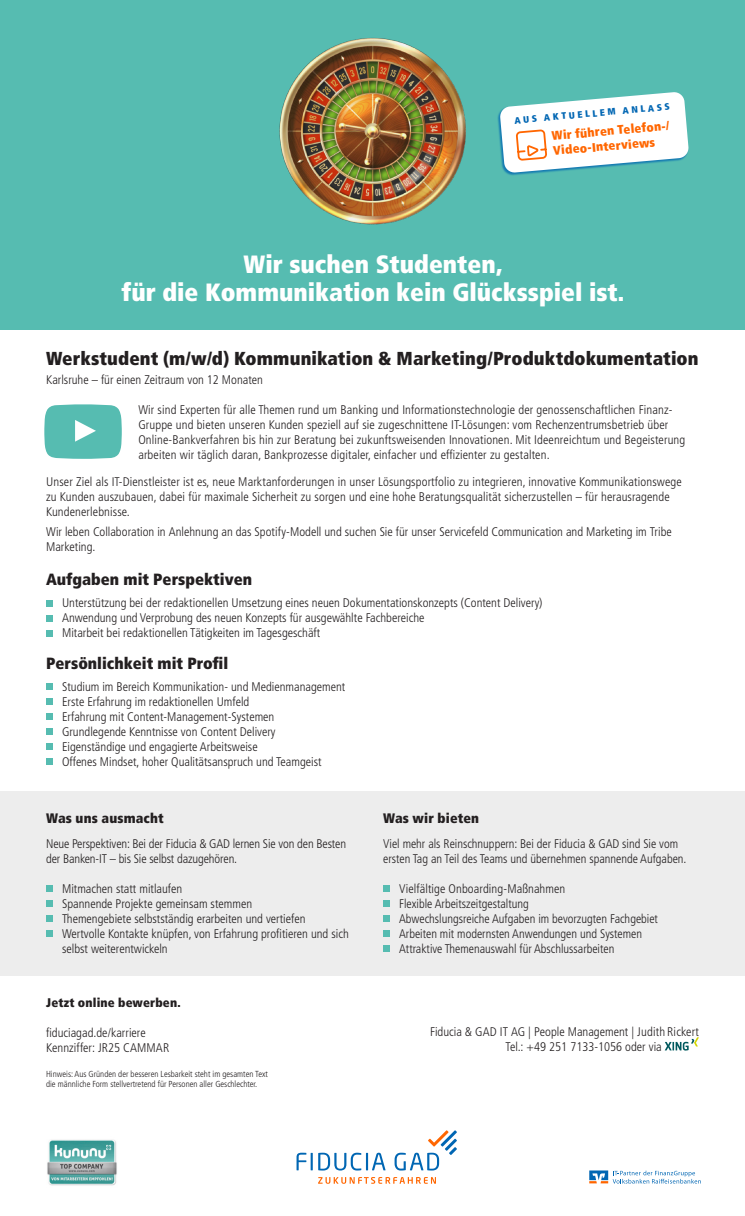
<style>
.page{position:relative;width:745px;height:1216px;background:#fff}
.page>*{position:absolute;margin:0;border:0;box-sizing:border-box;transform-origin:0 0}
.t1{font:900 condensed 25px/27.5px "Frutiger LT Std";color:#fff;text-align:center}
.t2{font:900 condensed 18.75px "Frutiger LT Std";letter-spacing:.005em;color:#231f20}
.t3{font:900 condensed 16.25px "Frutiger LT Std";color:#231f20}
.t4{font:900 condensed 13.75px "Frutiger LT Std";letter-spacing:.01em;color:#231f20}
.t5{font:300 condensed 12.5px/15px "Frutiger LT Std";color:#231f20}
.t6{font:900 condensed 12.5px/15px "Frutiger LT Std";color:#f60}
.t7{font:900 condensed 12.5px "Frutiger LT Std";letter-spacing:.01em;color:#231f20}
.t8{font:900 condensed 9.38px "Frutiger LT Std";color:#0066b3}
.t9{font:300 condensed 8.75px/10px "Frutiger LT Std";color:#231f20}
</style>
<div class="page">
<div style="left:46px;top:599px;width:7px;height:7px;background:#56bcb1"></div>
<div style="left:46px;top:614px;width:7px;height:7px;background:#56bcb1"></div>
<div style="left:46px;top:629px;width:7px;height:7px;background:#56bcb1"></div>
<div style="left:46px;top:683px;width:7px;height:7px;background:#56bcb1"></div>
<div style="left:46px;top:698px;width:7px;height:7px;background:#56bcb1"></div>
<div style="left:46px;top:713px;width:7px;height:7px;background:#56bcb1"></div>
<div style="left:46px;top:728px;width:7px;height:7px;background:#56bcb1"></div>
<div style="left:46px;top:743px;width:7px;height:7px;background:#56bcb1"></div>
<div style="left:46px;top:758px;width:7px;height:7px;background:#56bcb1"></div>
<svg style="left:296px;top:1130px;width:160px;height:40px"></svg>
<svg style="left:318px;top:1177px;width:117px;height:6px"></svg>
<svg style="left:589px;top:1170px;width:111px;height:13px"></svg>
<img style="left:47px;top:1139px;width:70px;height:47px">
<svg style="left:665px;top:1037px;width:33px;height:13px"></svg>
<div style="left:0;top:791px;width:744px;height:184px;background:#ededed"></div>
<div style="left:46px;top:884px;width:7px;height:7px;background:#56bcb1"></div>
<div style="left:46px;top:899px;width:7px;height:7px;background:#56bcb1"></div>
<div style="left:46px;top:914px;width:7px;height:7px;background:#56bcb1"></div>
<div style="left:46px;top:929px;width:7px;height:7px;background:#56bcb1"></div>
<div style="left:383px;top:884px;width:6px;height:7px;background:#56bcb1"></div>
<div style="left:383px;top:899px;width:6px;height:7px;background:#56bcb1"></div>
<div style="left:383px;top:914px;width:6px;height:7px;background:#56bcb1"></div>
<div style="left:383px;top:929px;width:6px;height:7px;background:#56bcb1"></div>
<div style="left:383px;top:944px;width:6px;height:7px;background:#56bcb1"></div>
<svg style="left:44px;top:404px;width:78px;height:55px;background:#6ac4ba"></svg>
<div style="left:0;top:0;width:744px;height:330px;background:#56bcb1"></div>
<img style="left:279px;top:38px;width:187px;height:187px">
<div style="left:497px;top:92px;width:191px;height:83px;background:#0066b3;opacity:.75"></div>
<svg style="left:499px;top:92px;width:189px;height:81px"></svg>
<p class="t8" style="left:513px;top:115px;width:157px;rotate:-5deg">AUS AKTUELLEM ANLASS</p>
<p class="t6" style="left:551px;top:128px;width:119px;rotate:-5deg">Wir führen Telefon-/<br>Video-Interviews</p>
<h1 class="t1" style="left:121px;top:250px;width:504px">Wir suchen Studenten,<br>für die Kommunikation kein Glücksspiel ist.</h1>
<h2 class="t2" style="left:46px;top:347px;width:653px">Werkstudent (m/w/d) Kommunikation &amp; Marketing/Produktdokumentation</h2>
<p class="t5" style="left:46px;top:372px;width:218px">Karlsruhe – für einen Zeitraum von 12 Monaten</p>
<p class="t5" style="left:138px;top:402px;width:548px">Wir sind Experten für alle Themen rund um Banking und Informationstechnologie der genossenschaftlichen Finanz-Gruppe und bieten unseren Kunden speziell auf sie zugeschnittene IT-Lösungen: vom Rechenzentrumsbetrieb über Online-Bankverfahren bis hin zur Beratung bei zukunftsweisenden Innovationen. Mit Ideenreichtum und Begeisterung arbeiten wir täglich daran, Bankprozesse digitaler, einfacher und effizienter zu gestalten.</p>
<p class="t5" style="left:46px;top:474px;width:636px">Unser Ziel als IT-Dienstleister ist es, neue Marktanforderungen in unser Lösungsportfolio zu integrieren, innovative Kommunikationswege zu Kunden auszubauen, dabei für maximale Sicherheit zu sorgen und eine hohe Beratungsqualität sicherzustellen – für herausragende<br>Kundenerlebnisse.</p>
<p class="t5" style="left:46px;top:524px;width:627px">Wir leben Collaboration in Anlehnung an das Spotify-Modell und suchen Sie für unser Servicefeld Communication and Marketing im Tribe<br>Marketing.</p>
<h3 class="t3" style="left:46px;top:569px;width:207px">Aufgaben mit Perspektiven</h3>
<p class="t5" style="left:62px;top:595px;width:481px">Unterstützung bei der redaktionellen Umsetzung eines neuen Dokumentationskonzepts (Content Delivery)<br>Anwendung und Verprobung des neuen Konzepts für ausgewählte Fachbereiche<br>Mitarbeit bei redaktionellen Tätigkeiten im Tagesgeschäft</p>
<h3 class="t3" style="left:46px;top:653px;width:183px">Persönlichkeit mit Profil</h3>
<p class="t5" style="left:62px;top:679px;width:284px">Studium im Bereich Kommunikation- und Medienmanagement Erste Erfahrung im redaktionellen Umfeld<br>Erfahrung mit Content-Management-Systemen<br>Grundlegende Kenntnisse von Content Delivery<br>Eigenständige und engagierte Arbeitsweise<br>Offenes Mindset, hoher Qualitätsanspruch und Teamgeist</p>
<p class="t4" style="left:46px;top:809px;width:119px">Was uns ausmacht</p>
<p class="t5" style="left:46px;top:835px;width:301px">Neue Perspektiven: Bei der Fiducia &amp; GAD lernen Sie von den Besten der Banken-IT – bis Sie selbst dazugehören.</p>
<p class="t5" style="left:62px;top:880px;width:288px">Mitmachen statt mitlaufen<br>Spannende Projekte gemeinsam stemmen<br>Themengebiete selbstständig erarbeiten und vertiefen Wertvolle Kontakte knüpfen, von Erfahrung profitieren und sich selbst weiterentwickeln</p>
<p class="t7" style="left:46px;top:994px;width:136px">Jetzt online bewerben.</p>
<p class="t5" style="left:46px;top:1024px;width:125px">fiduciagad.de/karriere<br>Kennziffer: JR25 CAMMAR</p>
<p class="t9" style="left:46px;top:1068px;width:223px">Hinweis: Aus Gründen der besseren Lesbarkeit steht im gesamten Text die männliche Form stellvertretend für Personen aller Geschlechter.</p>
<p class="t4" style="left:383px;top:809px;width:97px">Was wir bieten</p>
<p class="t5" style="left:383px;top:835px;width:305px">Viel mehr als Reinschnuppern: Bei der Fiducia &amp; GAD sind Sie vom ersten Tag an Teil des Teams und übernehmen spannende Aufgaben.</p>
<p class="t5" style="left:399px;top:880px;width:260px">Vielfältige Onboarding-Maßnahmen<br>Flexible Arbeitszeitgestaltung<br>Abwechslungsreiche Aufgaben im bevorzugten Fachgebiet Arbeiten mit modernsten Anwendungen und Systemen Attraktive Themenauswahl für Abschlussarbeiten</p>
<p class="t5" style="left:505px;top:1023px;width:195px;text-indent:-75px">Fiducia &amp; GAD IT AG | People Management | Judith Rickert<br>Tel.: +49 251 7133-1056 oder via</p>
</div>
